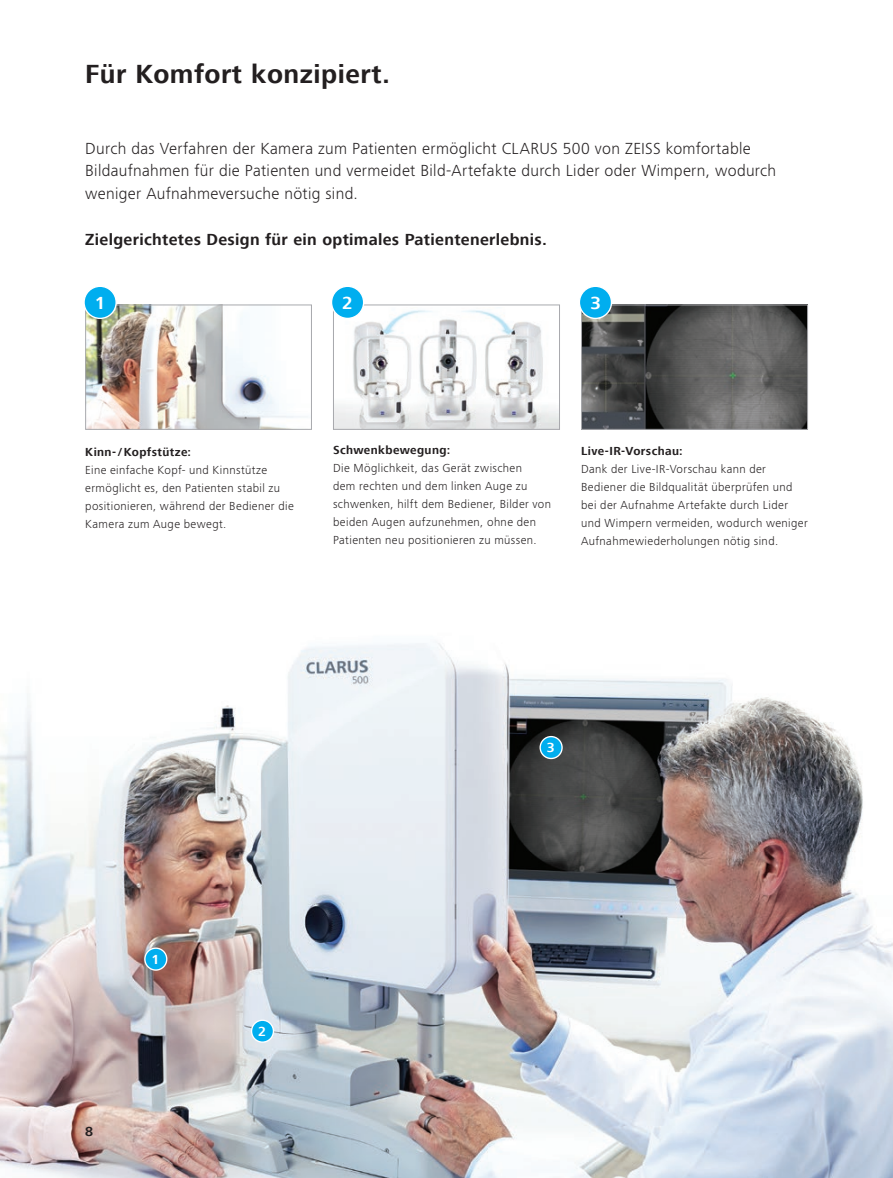
<style>
.page{position:relative;width:893px;height:1178px;background:#fff}
.page>*{position:absolute;margin:0;border:0;box-sizing:border-box;transform-origin:0 0}
.t1{font:700 27px "ZEISS Frutiger Next W1 G";letter-spacing:.02em;color:#231f20}
.t2{font:700 18px "ZEISS Frutiger Next W1 G";color:#fff}
.t3{font:300 16.5px/22.5px "ZEISS Frutiger Next W1 G";letter-spacing:.02em;color:#231f20}
.t4{font:700 16.5px "ZEISS Frutiger Next W1 G";letter-spacing:.02em;color:#231f20}
.t5{font:700 13.5px "ZEISS Frutiger Next W1 G";color:#fff}
.t6{font:700 13.5px "ZEISS Frutiger Next W1 G";color:#231f20}
.t7{font:300 12px/18px "ZEISS Frutiger Next W1 G";letter-spacing:.035em;color:#231f20}
.t8{font:700 12px "ZEISS Frutiger Next W1 G";letter-spacing:.03em;color:#231f20}
</style>
<div class="page">
<img style="left:0;top:643px;width:893px;height:535px">
<div style="left:252px;top:1020px;width:21px;height:22px;background:#00aeef;border-radius:50%"></div>
<div style="left:251px;top:1019px;width:23px;height:24px;border:1px solid #fff;border-radius:50%"></div>
<div style="left:540px;top:736px;width:22px;height:22px;background:#00aeef;border-radius:50%"></div>
<div style="left:539px;top:736px;width:24px;height:23px;border:1px solid #fff;border-radius:50%"></div>
<div style="left:145px;top:948px;width:22px;height:22px;background:#00aeef;border-radius:50%"></div>
<div style="left:144px;top:947px;width:23px;height:24px;border:1px solid #fff;border-radius:50%"></div>
<img style="left:335px;top:310px;width:223px;height:118px">
<div style="left:333px;top:305px;width:227px;height:125px;border:1px solid #a8a9ad"></div>
<div style="left:332px;top:286px;width:32px;height:32px;background:#00aeef;border-radius:50%"></div>
<div style="left:331px;top:286px;width:33px;height:33px;border:1px solid #fff;border-radius:50%"></div>
<img style="left:583px;top:307px;width:223px;height:121px">
<div style="left:581px;top:305px;width:227px;height:125px;border:1px solid #a8a9ad"></div>
<div style="left:579px;top:286px;width:32px;height:32px;background:#00aeef;border-radius:50%"></div>
<div style="left:579px;top:286px;width:33px;height:33px;border:1px solid #fff;border-radius:50%"></div>
<img style="left:87px;top:307px;width:221px;height:121px">
<div style="left:85px;top:305px;width:227px;height:125px;border:1px solid #a8a9ad"></div>
<div style="left:84px;top:286px;width:32px;height:32px;background:#00aeef;border-radius:50%"></div>
<div style="left:83px;top:286px;width:34px;height:33px;border:1px solid #fff;border-radius:50%"></div>
<h1 class="t1" style="left:85px;top:59px;width:306px">Für Komfort konzipiert.</h1>
<h3 class="t3" style="left:85px;top:136px;width:692px">Durch das Verfahren der Kamera zum Patienten ermöglicht CLARUS 500 von ZEISS komfortable<br>Bildaufnahmen für die Patienten und vermeidet Bild-Artefakte durch Lider oder Wimpern, wodurch weniger Aufnahmeversuche nötig sind.</h3>
<h3 class="t4" style="left:85px;top:231px;width:463px">Zielgerichtetes Design für ein optimales Patientenerlebnis.</h3>
<h2 class="t2" style="left:95px;top:293px;width:12px">1</h2>
<h2 class="t2" style="left:342px;top:293px;width:12px">2</h2>
<h2 class="t2" style="left:590px;top:293px;width:12px">3</h2>
<p class="t8" style="left:85px;top:445px;width:107px">Kinn-/Kopfstütze:</p>
<p class="t7" style="left:85px;top:460px;width:210px">Eine einfache Kopf- und Kinnstütze ermöglicht es, den Patienten stabil zu positionieren, während der Bediener die Kamera zum Auge bewegt.</p>
<p class="t8" style="left:333px;top:444px;width:119px">Schwenkbewegung:</p>
<p class="t7" style="left:333px;top:459px;width:220px">Die Möglichkeit, das Gerät zwischen<br>dem rechten und dem linken Auge zu schwenken, hilft dem Bediener, Bilder von beiden Augen aufzunehmen, ohne den Patienten neu positionieren zu müssen.</p>
<p class="t8" style="left:581px;top:444px;width:103px">Live-IR-Vorschau:</p>
<p class="t7" style="left:581px;top:459px;width:228px">Dank der Live-IR-Vorschau kann der Bediener die Bildqualität überprüfen und bei der Aufnahme Artefakte durch Lider und Wimpern vermeiden, wodurch weniger Aufnahmewiederholungen nötig sind.</p>
<p class="t5" style="left:547px;top:740px;width:9px">3</p>
<p class="t5" style="left:152px;top:952px;width:9px">1</p>
<p class="t6" style="left:85px;top:1124px;width:9px">8</p>
<p class="t5" style="left:258px;top:1024px;width:9px">2</p>
</div>
